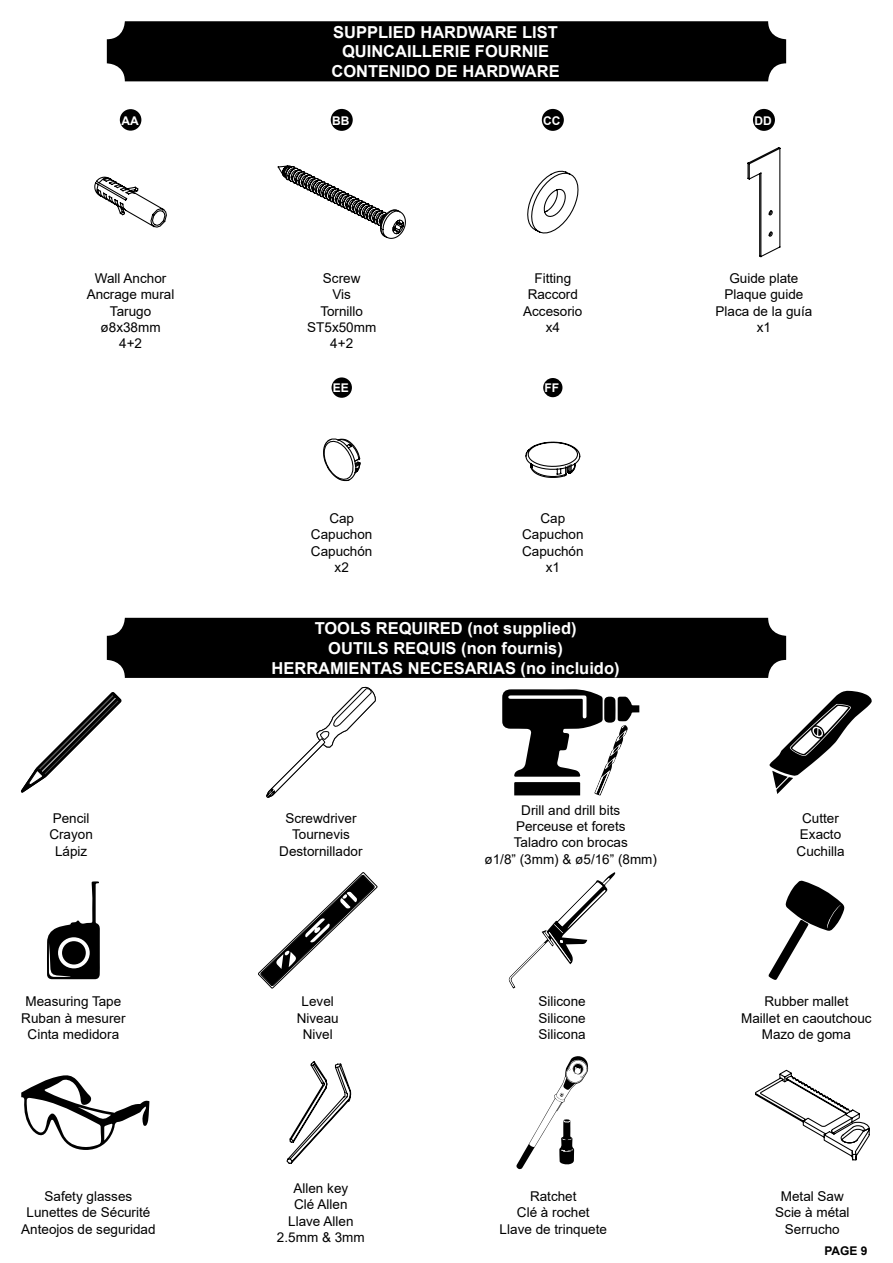
<style>
.page{position:relative;width:893px;height:1263px;background:#fff}
.page>*{position:absolute;margin:0;border:0;box-sizing:border-box;transform-origin:0 0}
.t1{font:700 16.5px/19.8px "Arial";color:#fff;text-align:center}
.t2{font:13.5px/16.2px "Arial";color:#000;text-align:center}
.t3{font:700 12px "Arial";color:#fff}
.t4{font:700 12px "Arial";color:#000}
</style>
<div class="page">
<div style="left:107px;top:21px;width:679px;height:60px;background:#000;border-radius:18px"></div>
<div style="left:107px;top:618px;width:679px;height:60px;background:#000;border-radius:18px"></div>
<svg style="left:266px;top:686px;width:110px;height:112px"></svg>
<svg style="left:258px;top:872px;width:120px;height:117px"></svg>
<svg style="left:47px;top:881px;width:53px;height:98px"></svg>
<div style="left:62px;top:941px;width:24px;height:23px;background:#000;border-radius:50%"></div>
<svg style="left:508px;top:872px;width:107px;height:116px"></svg>
<svg style="left:768px;top:880px;width:77px;height:100px"></svg>
<svg style="left:769px;top:691px;width:103px;height:103px"></svg>
<svg style="left:21px;top:692px;width:101px;height:101px"></svg>
<svg style="left:502px;top:689px;width:137px;height:106px"></svg>
<div style="left:542px;top:109px;width:22px;height:22px;background:#000;border-radius:50%"></div>
<div style="left:120px;top:109px;width:21px;height:22px;background:#000;border-radius:50%"></div>
<div style="left:331px;top:109px;width:22px;height:22px;background:#000;border-radius:50%"></div>
<svg style="left:94px;top:176px;width:73px;height:52px"></svg>
<svg style="left:277px;top:165px;width:129px;height:74px"></svg>
<svg style="left:527px;top:170px;width:52px;height:64px"></svg>
<svg style="left:747px;top:147px;width:34px;height:111px"></svg>
<div style="left:753px;top:109px;width:22px;height:22px;background:#000;border-radius:50%"></div>
<div style="left:332px;top:377px;width:20px;height:21px;background:#000;border-radius:50%"></div>
<div style="left:543px;top:378px;width:19px;height:19px;background:#000;border-radius:50%"></div>
<svg style="left:323px;top:438px;width:38px;height:44px"></svg>
<svg style="left:525px;top:441px;width:56px;height:37px"></svg>
<svg style="left:21px;top:1075px;width:128px;height:75px"></svg>
<svg style="left:286px;top:1061px;width:66px;height:103px"></svg>
<svg style="left:516px;top:1056px;width:72px;height:113px"></svg>
<svg style="left:755px;top:1069px;width:115px;height:92px"></svg>
<p class="t1" style="left:331px;top:22px;width:230px">SUPPLIED HARDWARE LIST<br>QUINCAILLERIE FOURNIE<br>CONTENIDO DE HARDWARE</p>
<p class="t3" style="left:121px;top:112px;width:19px">AA</p>
<p class="t3" style="left:332px;top:112px;width:19px">BB</p>
<p class="t3" style="left:543px;top:112px;width:19px">CC</p>
<p class="t2" style="left:87px;top:270px;width:89px">Wall Anchor<br>Ancrage mural<br>Tarugo ø8x38mm<br>4+2</p>
<p class="t2" style="left:307px;top:270px;width:71px">Screw<br>Vis<br>Tornillo<br>ST5x50mm<br>4+2</p>
<p class="t3" style="left:333px;top:379px;width:18px">EE</p>
<p class="t2" style="left:311px;top:510px;width:63px">Cap<br>Capuchon<br>Capuchón x2</p>
<p class="t2" style="left:523px;top:270px;width:61px">Fitting<br>Raccord<br>Accesorio x4</p>
<p class="t3" style="left:544px;top:380px;width:16px">FF</p>
<p class="t2" style="left:522px;top:510px;width:63px">Cap<br>Capuchon<br>Capuchón x1</p>
<p class="t1" style="left:272px;top:618px;width:350px">TOOLS REQUIRED (not supplied)<br>OUTILS REQUIS (non fournis)<br>HERRAMIENTAS NECESARIAS (no incluido)</p>
<p class="t2" style="left:49px;top:810px;width:45px">Pencil<br>Crayon<br>Lápiz</p>
<p class="t2" style="left:279px;top:810px;width:85px">Screwdriver<br>Tournevis<br>Destornillador</p>
<p class="t2" style="left:484px;top:802px;width:174px">Drill and drill bits<br>Perceuse et forets<br>Taladro con brocas<br>ø1/8” (3mm) &amp; ø5/16” (8mm)</p>
<p class="t3" style="left:754px;top:112px;width:19px">DD</p>
<p class="t2" style="left:715px;top:270px;width:98px">Guide plate<br>Plaque guide<br>Placa de la guía x1</p>
<p class="t2" style="left:797px;top:810px;width:50px">Cutter<br>Exacto<br>Cuchilla</p>
<p class="t2" style="left:21px;top:993px;width:106px">Measuring Tape<br>Ruban à mesurer<br>Cinta medidora</p>
<p class="t2" style="left:538px;top:993px;width:49px;text-align:justify">Silicone Silicone Silicona</p>
<p class="t2" style="left:741px;top:993px;width:132px">Rubber mallet<br>Maillet en caoutchouc<br>Mazo de goma</p>
<p class="t2" style="left:297px;top:993px;width:44px">Level<br>Niveau<br>Nivel</p>
<p class="t2" style="left:21px;top:1188px;width:136px">Safety glasses<br>Lunettes de Sécurité<br>Anteojos de seguridad</p>
<p class="t2" style="left:277px;top:1180px;width:89px">Allen key<br>Clé Allen<br>Llave Allen<br>2.5mm &amp; 3mm</p>
<p class="t2" style="left:500px;top:1188px;width:109px">Ratchet<br>Clé à rochet<br>Llave de trinquete</p>
<p class="t2" style="left:775px;top:1188px;width:76px">Metal Saw<br>Scie à métal<br>Serrucho</p>
<p class="t4" style="left:824px;top:1242px;width:45px">PAGE 9</p>
</div>
